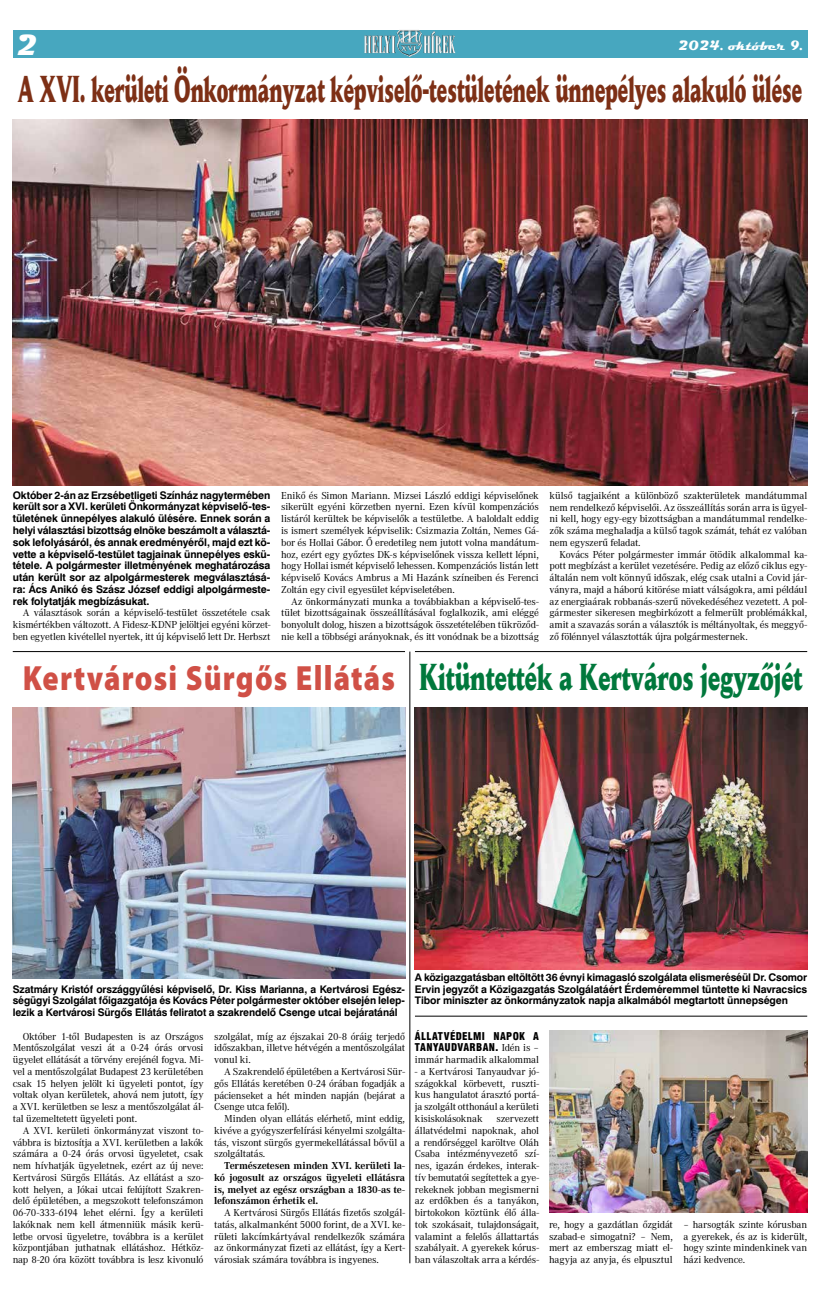
<style>
.page{position:relative;width:820px;height:1293px;background:#fff}
.page>*{position:absolute;margin:0;border:0;box-sizing:border-box;transform-origin:0 0}
.t1{font:700 37px "Daily News XPFL";color:#7d2f15;scale:.52 1}
.t2{font:700 37px "Daily News XPFL";color:#00783c;scale:.61 1}
.t3{font:900 35.2px "Myriad Pro";letter-spacing:.04em;color:#d05046;scale:.85 1}
.t4{font:700 30px "Magneto";color:#fff}
.t5{font:700 14px "Magneto";color:#fff}
.t6{font:10.5px/11.8px "Fer Co";letter-spacing:-.02em;color:#000;text-align:justify}
.t7{font:700 10.5px/11.8px "Swiss 721 PFL";letter-spacing:-.01em;color:#000;text-align:justify}
.t8{font:700 10.5px/11.8px "Fer Co";letter-spacing:-.02em;color:#000;text-align:justify}
.t9{font:10.5px/11.8px "Swiss 721 Blk Cn PFL";letter-spacing:.035em;color:#000}
.t10{font:10.5px "Fer Co";letter-spacing:.005em;color:#000}
.s1{font-family:"Fer Co"}
</style>
<div class="page">
<div style="left:13px;top:30px;width:793px;height:28px;background:#47a7bf"></div>
<img style="left:396px;top:30px;width:23px;height:7px">
<hr style="left:409px;top:651px;width:1px;height:612px;background:#000">
<img style="left:13px;top:119px;width:793px;height:366px">
<img style="left:13px;top:708px;width:392px;height:270px">
<hr style="left:415px;top:651px;width:391px;height:1px;background:#000">
<hr style="left:13px;top:651px;width:392px;height:1px;background:#000">
<hr style="left:415px;top:1015px;width:391px;height:1px;background:#000">
<img style="left:415px;top:708px;width:391px;height:261px">
<img style="left:549px;top:1031px;width:257px;height:181px">
<h3 class="t4" style="left:16px;top:28px;width:23px">2</h3>
<h3 class="t5" style="left:678px;top:38px;width:125px">2024. október 9.</h3>
<h1 class="t1" style="left:18px;top:66px;width:1508px">A XVI. kerületi Önkormányzat képviselő-testületének ünnepélyes alakuló ülése</h1>
<p class="t7" style="left:13px;top:489px;width:259px">Október 2-án az Erzsébetligeti Színház nagytermében került sor a XVI. kerületi Önkormányzat képviselő-tes&shy;tületének ünnepélyes alakuló ülésére. Ennek során a helyi választási bizottság elnöke beszámolt a választá&shy;sok lefolyásáról, és annak eredményéről, majd ezt kö&shy;vette a képviselő-testület tagjainak ünnepélyes eskü&shy;tétele. A polgármester illetményének meghatározása után került sor az alpolgármesterek megválasztásá&shy;ra: Ács Anikó és Szász József eddigi alpolgármeste&shy;rek folytatják megbízásukat.</p>
<p class="t6" style="left:13px;top:607px;width:259px;text-indent:10px">A választások során a képviselő-testület összetétele csak kismértékben változott. A Fidesz-KDNP jelöltjei egyéni körzet&shy;ben egyetlen kivétellel nyertek, itt új képviselő lett Dr. Herbszt</p>
<p class="t6" style="left:281px;top:489px;width:259px">Enikő és Simon Mariann. Mizsei László eddigi képviselőnek sikerült egyéni körzetben nyerni. Ezen kívül kompenzációs listáról kerültek be képviselők a testületbe. A baloldalt eddig is ismert személyek képviselik: Csizmazia Zoltán, Nemes Gá&shy;bor és Hollai Gábor. Ő eredetileg nem jutott volna mandátum&shy;hoz, ezért egy győztes DK-s képviselőnek vissza kellett lépni, hogy Hollai ismét képviselő lehessen. Kompenzációs listán lett képviselő Kovács Ambrus a Mi Hazánk színeiben és Ferenci Zoltán egy civil egyesület képviseletében.</p>
<p class="t6" style="left:281px;top:595px;width:259px;text-indent:10px">Az önkormányzati munka a továbbiakban a képviselő-tes&shy;tület bizottságainak összeállításával foglalkozik, ami eléggé bonyolult dolog, hiszen a bizottságok összetételében tükröződ&shy;nie kell a többségi arányoknak, és itt vonódnak be a bizottság</p>
<p class="t6" style="left:549px;top:489px;width:259px">külső tagjaiként a különböző szakterületek mandátummal nem rendelkező képviselői. Az összeállítás során arra is ügyel&shy;ni kell, hogy egy-egy bizottságban a mandátummal rendelke&shy;zők száma meghaladja a külső tagok számát, tehát ez valóban nem egyszerű feladat.</p>
<p class="t6" style="left:549px;top:548px;width:259px;text-indent:10px">Kovács Péter polgármester immár ötödik alkalommal ka&shy;pott megbízást a kerület vezetésére. Pedig az előző ciklus egy&shy;általán nem volt könnyű időszak, elég csak utalni a Covid jár&shy;ványra, majd a háború kitörése miatt válságokra, ami például az energiaárak robbanás-szerű növekedéséhez vezetett. A pol&shy;gármester sikeresen megbirkózott a felmerült problémákkal, amit a szavazás során a választók is méltányoltak, és meggyő&shy;ző fölénnyel választották újra polgármesternek.</p>
<h2 class="t3" style="left:23px;top:658px;width:439px">Kertvárosi Sürgős Ellátás</h2>
<h1 class="t2" style="left:419px;top:654px;width:629px">Kitüntették a Kertváros jegyzőjét</h1>
<p class="t7" style="left:13px;top:983px;width:393px">Szatmáry Kristóf országgyűlési képviselő, Dr. Kiss Marianna, a Kertvárosi Egész&shy;ségügyi Szolgálat főigazgatója és Kovács Péter polgármester október elsején lelep&shy;lezik a Kertvárosi Sürgős Ellátás feliratot a szakrendelő Csenge utcai bejáratánál</p>
<p class="t6" style="left:13px;top:1030px;width:192px;text-indent:10px">Október 1-től Budapesten is az Országos Mentőszolgálat veszi át a 0-24 órás orvosi ügyelet ellátását a törvény erejénél fogva. Mi&shy;vel a mentőszolgálat Budapest 23 kerületében csak 15 helyen jelölt ki ügyeleti pontot, így voltak olyan kerületek, ahová nem jutott, így a XVI. kerületben se lesz a mentőszolgálat ál&shy;tal üzemeltetett ügyeleti pont.</p>
<p class="t6" style="left:13px;top:1124px;width:192px;text-indent:10px">A XVI. kerületi önkormányzat viszont to&shy;vábbra is biztosítja a XVI. kerületben a lakók számára a 0-24 órás orvosi ügyeletet, csak nem hívhatják ügyeletnek, ezért az új neve:<br>Kertvárosi Sürgős Ellátás. Az ellátást a szo&shy;kott helyen, a Jókai utcai felújított Szakren&shy;delő épületében, a megszokott telefonszámon 06-70-333-6194 lehet elérni. Így a kerületi lakóknak nem kell átmenniük másik kerü&shy;letbe orvosi ügyeletre, továbbra is a kerület központjában juthatnak ellátáshoz. Hétköz&shy;nap 8-20 óra között továbbra is lesz kivonuló</p>
<p class="t6" style="left:214px;top:1030px;width:192px">szolgálat, míg az éjszakai 20-8 óráig terjedő időszakban, illetve hétvégén a mentőszolgálat vonul ki.</p>
<p class="t6" style="left:214px;top:1066px;width:192px;text-indent:10px">A Szakrendelő épületében a Kertvárosi Sür&shy;gős Ellátás keretében 0-24 órában fogadják a pácienseket a hét minden napján (bejárat a Csenge utca felől).</p>
<p class="t6" style="left:214px;top:1113px;width:192px;text-indent:10px">Minden olyan ellátás elérhető, mint eddig, kivéve a gyógyszerfelírási kényelmi szolgálta&shy;tás, viszont sürgős gyermekellátással bővül a szolgáltatás.</p>
<p class="t8" style="left:214px;top:1160px;width:192px;text-indent:10px">Természetesen minden XVI. kerületi la&shy;kó jogosult az országos ügyeleti ellátásra is, melyet az egész országban a 1830-as te&shy;lefonszámon érhetik el.</p>
<p class="t6" style="left:214px;top:1207px;width:192px;text-indent:10px">A Kertvárosi Sürgős Ellátás fizetős szolgál&shy;tatás, alkalmanként 5000 forint, de a XVI. ke&shy;rületi lakcímkártyával rendelkezők számára az önkormányzat fizeti az ellátást, így a Kert&shy;városiak számára továbbra is ingyenes.</p>
<p class="t7" style="left:415px;top:971px;width:393px">A közigazgatásban eltöltött 36 évnyi kimagasló szolgálata elismeréséül Dr. Csomor Ervin jegyzőt a Közigazgatás Szolgálatáért Érdeméremmel tüntette ki Navracsics Tibor miniszter az önkormányzatok napja alkalmából megtartott ünnepségen</p>
<p class="t9" style="left:415px;top:1030px;width:126px">ÁLLATVÉDELMI NAPOK A<br>TANYAUDVARBAN. <span class="s1">Idén is –</span></p>
<p class="t10" style="left:415px;top:1054px;width:126px">immár harmadik alkalommal</p>
<p class="t6" style="left:415px;top:1066px;width:126px">- a Kertvárosi Tanyaudvar jó&shy;szágokkal körbevett, ruszti&shy;kus hangulatot árasztó portá&shy;ja szolgált otthonául a kerületi kisiskolásoknak</p>
<p class="t6" style="left:415px;top:1113px;width:126px;text-indent:82px">szervezett állatvédelmi napoknak, ahol a rendőrséggel karöltve Oláh Csaba intézményvezető szí&shy;nes, igazán érdekes, interak&shy;tív bemutatói segítettek a gye&shy;rekeknek jobban megismerni az erdőkben és a tanyákon, birtokokon köztünk élő álla&shy;tok szokásait, tulajdonságait, valamint a felelős állattartás szabályait. A gyerekek kórus&shy;ban válaszoltak arra a kérdés-</p>
<p class="t6" style="left:549px;top:1218px;width:125px">re, hogy a gazdátlan őzgidát szabad-e simogatni? – Nem, mert az emberszag miatt el&shy;hagyja az anyja, és elpusztul</p>
<p class="t6" style="left:683px;top:1218px;width:125px">– harsogták szinte kórusban a gyerekek, és az is kiderült, hogy szinte mindenkinek van házi kedvence.</p>
</div>
